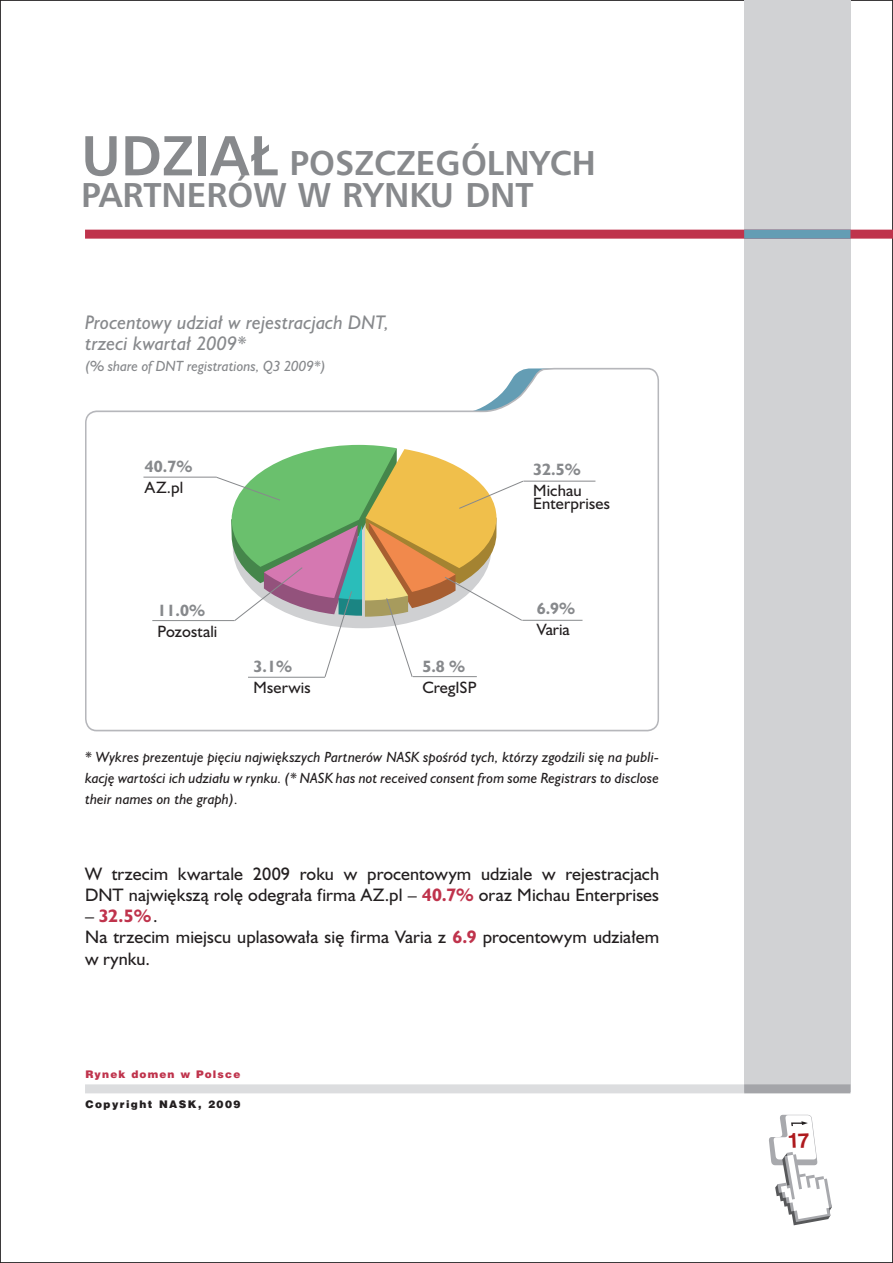
<style>
.page{position:relative;width:893px;height:1263px;background:#fff}
.page>*{position:absolute;margin:0;border:0;box-sizing:border-box;transform-origin:0 0}
.t1{font:700 33px/31.5px "Humnst 777 PL";color:#87898c}
.t2{font:italic 18px/21px "Humanst 521 PL";color:#87898c}
.t3{font:16.5px/21.1px "Humanst 521 PL";letter-spacing:.005em;color:#231f20}
.t4{font:15px/21px "Humanst 521 PL";letter-spacing:.01em;color:#231f20}
.t5{font:700 15px/21px "Humanst 521 PL";color:#87898c}
.t6{font:italic 13.5px/21.1px "Humanst 521 PL";letter-spacing:.005em;color:#231f20;text-align:justify}
.t7{font:italic 13.5px "Humanst 521 PL";letter-spacing:-.005em;color:#87898c}
.t8{font:900 10.5px "Switzerland";letter-spacing:.14em;color:#231f20}
.t9{font:900 10.5px "Switzerland";letter-spacing:.11em;color:#bf334c}
.s1{font-size:54px}
.s2{font-weight:400;color:#231f20}
.s3{font-weight:700;color:#87898c}
.s4{font-weight:700;color:#bf334c}
</style>
<div class="page">
<div style="left:744px;top:0;width:106px;height:1092px;background:#d1d2d4"></div>
<div style="left:85px;top:230px;width:808px;height:9px;background:#bf334c"></div>
<div style="left:744px;top:230px;width:106px;height:9px;background:#649db4"></div>
<div style="left:85px;top:1084px;width:659px;height:9px;background:#dcdddf"></div>
<div style="left:744px;top:1084px;width:106px;height:9px;background:#a4a5a9"></div>
<svg style="left:85px;top:369px;width:574px;height:363px"></svg>
<hr style="left:152px;top:620px;width:82px;height:1px;background:#87898c">
<hr style="left:143px;top:477px;width:74px;height:1px;background:#87898c">
<hr style="left:522px;top:620px;width:60px;height:1px;background:#87898c">
<hr style="left:523px;top:481px;width:72px;height:1px;background:#87898c">
<svg style="left:216px;top:445px;width:308px;height:233px"></svg>
<svg style="left:769px;top:1115px;width:63px;height:110px"></svg>
<p class="t1" style="left:81px;top:148px;width:516px"><span class="s1">UDZIAŁ</span> POSZCZEGÓLNYCH<br>PARTNERÓW W RYNKU DNT</p>
<p class="t2" style="left:85px;top:312px;width:306px">Procentowy udział w rejestracjach DNT, trzeci kwartał 2009*</p>
<p class="t7" style="left:85px;top:358px;width:242px">(% share of DNT registrations, Q3 2009*)</p>
<p class="t5" style="left:145px;top:456px;width:49px">40.7%<br><span class="s2">AZ.pl</span></p>
<p class="t4" style="left:533px;top:459px;width:50px"><span class="s3">32.5%<br></span>Michau</p>
<p class="t4" style="left:533px;top:494px;width:78px">Enterprises</p>
<p class="t4" style="left:158px;top:600px;width:61px"><span class="s3">11.0%<br></span>Pozostali</p>
<p class="t4" style="left:537px;top:598px;width:40px"><span class="s3">6.9%<br></span>Varia</p>
<p class="t4" style="left:254px;top:656px;width:59px"><span class="s3">3.1%<br></span>Mserwis</p>
<p class="t4" style="left:422px;top:656px;width:56px"><span class="s3">5.8 %<br></span>CregISP</p>
<p class="t6" style="left:85px;top:747px;width:576px">* Wykres prezentuje pięciu największych Partnerów NASK spośród tych, którzy zgodzili się na publi&shy;kację wartości ich udziału w rynku. (* NASK has not received consent from some Registrars to disclose their names on the graph).</p>
<p class="t3" style="left:85px;top:864px;width:576px">W trzecim kwartale 2009 roku w procentowym udziale w rejestracjach<br>DNT największą rolę odegrała firma AZ.pl – <span class="s4">40.7%</span> oraz Michau Enterprises</p>
<p class="t3" style="left:85px;top:906px;width:576px">– <span class="s4">32.5%</span>.<br>Na trzecim miejscu uplasowała się firma Varia z <span class="s4">6.9</span> procentowym udziałem w rynku.</p>
<p class="t9" style="left:85px;top:1068px;width:157px">Rynek domen w Polsce</p>
<p class="t8" style="left:85px;top:1098px;width:157px">Copyright NASK, 2009</p>
</div>
